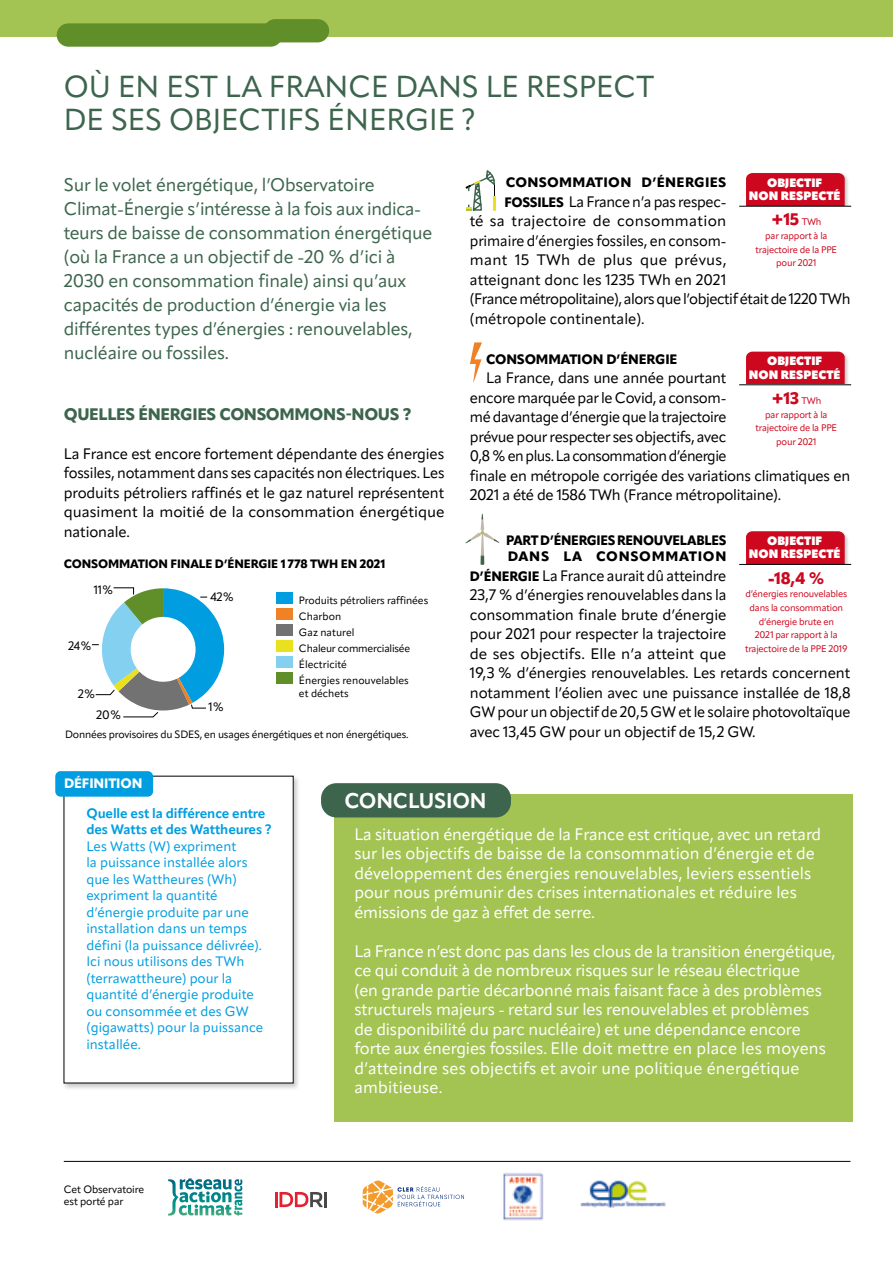
<style>
.page{position:relative;width:893px;height:1263px;background:#fff}
.page>*{position:absolute;margin:0;border:0;box-sizing:border-box;transform-origin:0 0}
.t1{font:171.15px "Chartwell Pies";color:#009ee0}
.t2{font:30px/33px "Apparat";color:#3d654d}
.t3{font:700 21px "Apparat";letter-spacing:-.01em;color:#fff}
.t4{font:18px/24px "Apparat";letter-spacing:-.01em;color:#3d654d}
.t5{font:16.5px/19.5px "Apparat";letter-spacing:-.01em;color:#fff}
.t6{font:800 16.5px "Apparat";letter-spacing:-.02em;color:#3d654d}
.t7{font:800 16.5px "Apparat";color:#cd071e}
.t8{font:15px/19.5px "Apparat";letter-spacing:-.015em;color:#000}
.t9{font:13.5px/16.5px "Apparat";color:#009ee0}
.t10{font:800 13.5px/16.5px "Apparat";letter-spacing:-.01em;color:#000}
.t11{font:700 13.5px/16.5px "Apparat";letter-spacing:-.01em;color:#009ee0}
.t12{font:800 13.5px "Apparat";letter-spacing:.02em;color:#000}
.t13{font:800 13.5px "Apparat";letter-spacing:-.01em;color:#fff}
.t14{font:800 12px/13.5px "Apparat";color:#fff;text-align:center}
.t15{font:800 12px "Apparat";letter-spacing:-.01em;color:#000}
.t16{font:12px "Apparat";letter-spacing:-.015em;color:#000}
.t17{font:10.5px/16px "Apparat";letter-spacing:-.01em;color:#000}
.t18{font:9.45px/13.6px "Apparat";letter-spacing:-.02em;color:#cd071e;text-align:center}
.s1{color:#737272}
.s2{color:#84d0f0}
.s3{color:#608e29}
.s4{color:#fff}
.s5{font-weight:800;font-size:13.5px}
.s6{font-weight:800;font-size:18px}
.s7{font-weight:800;font-size:16.5px}
.s8{font-size:18px}
</style>
<div class="page">
<div style="left:0;top:0;width:893px;height:36px;background:#a3c452"></div>
<div style="left:57px;top:23px;width:225px;height:24px;background:#608e29;border-radius:12px"></div>
<div style="left:264px;top:19px;width:65px;height:23px;background:#608e29;border-radius:12px"></div>
<svg style="left:470px;top:342px;width:12px;height:41px"></svg>
<svg style="left:466px;top:514px;width:33px;height:51px"></svg>
<svg style="left:465px;top:170px;width:31px;height:41px"></svg>
<svg style="left:363px;top:1180px;width:101px;height:33px"></svg>
<svg style="left:168px;top:1178px;width:74px;height:37px"></svg>
<img style="left:503px;top:1173px;width:41px;height:47px">
<img style="left:580px;top:1180px;width:86px;height:28px">
<div style="left:63px;top:775px;width:237px;height:315px;background:#000;opacity:.21"></div>
<div style="left:64px;top:776px;width:229px;height:307px;background:#fff"></div>
<div style="left:55px;top:771px;width:98px;height:26px;background:#009ee0;border-radius:5px"></div>
<div style="left:746px;top:351px;width:103px;height:42px;background:#000;opacity:.21"></div>
<div style="left:746px;top:352px;width:99px;height:37px;background:#cd071e;border-radius:6px"></div>
<div style="left:743px;top:384px;width:106px;height:67px;background:#fff"></div>
<hr style="left:739px;top:384px;width:112px;height:1px;background:#000">
<div style="left:746px;top:173px;width:103px;height:42px;background:#000;opacity:.21"></div>
<div style="left:746px;top:173px;width:99px;height:38px;background:#cd071e;border-radius:6px"></div>
<div style="left:743px;top:206px;width:106px;height:66px;background:#fff"></div>
<hr style="left:739px;top:206px;width:112px;height:1px;background:#000">
<div style="left:746px;top:531px;width:103px;height:42px;background:#000;opacity:.21"></div>
<div style="left:746px;top:531px;width:99px;height:38px;background:#cd071e;border-radius:6px"></div>
<div style="left:743px;top:564px;width:106px;height:96px;background:#fff"></div>
<hr style="left:739px;top:564px;width:112px;height:1px;background:#000">
<svg style="left:95px;top:689px;width:20px;height:6px"></svg>
<svg style="left:191px;top:704px;width:15px;height:4px"></svg>
<svg style="left:123px;top:712px;width:35px;height:5px"></svg>
<svg style="left:113px;top:587px;width:21px;height:8px"></svg>
<div style="left:276px;top:592px;width:17px;height:12px;background:#009ee0"></div>
<div style="left:276px;top:608px;width:17px;height:12px;background:#ef8227"></div>
<div style="left:276px;top:624px;width:17px;height:12px;background:#737272"></div>
<div style="left:276px;top:640px;width:17px;height:12px;background:#e9e11f"></div>
<div style="left:276px;top:656px;width:17px;height:12px;background:#84d0f0"></div>
<div style="left:276px;top:672px;width:17px;height:12px;background:#608e29"></div>
<div style="left:334px;top:794px;width:519px;height:328px;background:#a3c452"></div>
<div style="left:321px;top:783px;width:190px;height:34px;background:#3d654d;border-radius:15px"></div>
<hr style="left:64px;top:1161px;width:786px;height:1px;background:#000">
<svg style="left:275px;top:1192px;width:52px;height:15px"></svg>
<h2 class="t2" style="left:64px;top:70px;width:592px">OÙ EN EST LA FRANCE DANS LE RESPECT<br>DE SES OBJECTIFS ÉNERGIE ?</h2>
<p class="t4" style="left:64px;top:173px;width:370px">Sur le volet énergétique, l’Observatoire Climat-Énergie s’intéresse à la fois aux indica&shy;teurs de baisse de consommation énergétique (où la France a un objectif de -20 % d’ici à 2030 en consommation finale) ainsi qu’aux capacités de production d’énergie via les différentes types d’énergies : renouvelables, nucléaire ou fossiles.</p>
<p class="t6" style="left:64px;top:404px;width:349px">QUELLES ÉNERGIES CONSOMMONS-NOUS ?</p>
<p class="t8" style="left:64px;top:444px;width:382px;text-align:justify">La France est encore fortement dépendante des énergies fossiles, notamment dans ses capacités non électriques. Les produits pétroliers raffinés et le gaz naturel représentent quasiment la moitié de la consommation énergétique nationale.</p>
<p class="t15" style="left:64px;top:557px;width:323px">CONSOMMATION FINALE D’ÉNERGIE 1 778 TWH EN 2021</p>
<p class="t17" style="left:299px;top:592px;width:131px">Produits pétroliers raffinées<br>Charbon<br>Gaz naturel<br>Chaleur commercialisée<br>Électricité<br>Énergies renouvelables</p>
<p class="t17" style="left:299px;top:685px;width:51px">et déchets</p>
<p class="t16" style="left:94px;top:582px;width:22px">11%</p>
<h1 class="t1" style="left:94px;top:544px;width:272px">42<span class="s1">0</span><span class="s2">24</span><span class="s3">11</span><span class="s4">+A</span></h1>
<p class="t16" style="left:210px;top:590px;width:25px">42%</p>
<p class="t16" style="left:68px;top:639px;width:25px">24%</p>
<p class="t16" style="left:78px;top:687px;width:19px">2%</p>
<p class="t16" style="left:209px;top:700px;width:17px">1%</p>
<p class="t16" style="left:96px;top:707px;width:27px">20%</p>
<p class="t17" style="left:65px;top:726px;width:345px">Données provisoires du SDES, en usages énergétiques et non énergétiques.</p>
<p class="t12" style="left:506px;top:174px;width:222px">CONSOMMATION D’ÉNERGIES</p>
<p class="t8" style="left:470px;top:192px;width:382px;text-indent:35px"><span class="s5">FOSSILES</span> La France n’a pas respec-<br>té sa trajectoire de consommation<br>primaire d’énergies fossiles, en consom-<br>mant 15 TWh de plus que prévus,<br>atteignant donc les 1235 TWh en 2021<br>(France métropolitaine), alors que l’objectif était de 1220 TWh (métropole continentale).</p>
<p class="t14" style="left:749px;top:176px;width:93px">OBJECTIF<br>NON RESPECTÉ</p>
<p class="t18" style="left:755px;top:215px;width:83px"><span class="s6">+</span><span class="s7">15</span> TWh<br>par rapport à la trajectoire de la PPE pour 2021</p>
<p class="t10" style="left:486px;top:351px;width:193px">CONSOMMATION D’ÉNERGIE</p>
<p class="t8" style="left:470px;top:368px;width:382px;text-indent:16px">La France, dans une année pourtant<br>encore marquée par le Covid, a consom-<br>mé davantage d’énergie que la trajectoire<br>prévue pour respecter ses objectifs, avec<br>0,8 % en plus. La consommation d’énergie<br>finale en métropole corrigée des variations climatiques en 2021 a été de 1586 TWh (France métropolitaine).</p>
<p class="t10" style="left:506px;top:532px;width:222px">PART D’ÉNERGIES RENOUVELABLES<br>DANS LA CONSOMMATION</p>
<p class="t8" style="left:470px;top:566px;width:382px"><span class="s5">D’ÉNERGIE</span> La France aurait dû atteindre<br>23,7 % d’énergies renouvelables dans la<br>consommation finale brute d’énergie<br>pour 2021 pour respecter la trajectoire<br>de ses objectifs. Elle n’a atteint que<br>19,3 % d’énergies renouvelables. Les retards concernent notamment l’éolien avec une puissance installée de 18,8<br>GW pour un objectif de 20,5 GW et le solaire photovoltaïque avec 13,45 GW pour un objectif de 15,2 GW.</p>
<p class="t14" style="left:749px;top:354px;width:93px">OBJECTIF<br>NON RESPECTÉ</p>
<p class="t18" style="left:755px;top:394px;width:83px"><span class="s6">+</span><span class="s7">13</span> TWh<br>par rapport à la trajectoire de la PPE pour 2021</p>
<p class="t14" style="left:749px;top:534px;width:93px">OBJECTIF<br>NON RESPECTÉ</p>
<p class="t7" style="left:768px;top:568px;width:58px"><span class="s8">-</span>18,4 %</p>
<p class="t18" style="left:745px;top:587px;width:103px">d’énergies renouvelables dans la consommation d’énergie brute en<br>2021 par rapport à la</p>
<p class="t18" style="left:745px;top:642px;width:104px">trajectoire de la PPE 2019</p>
<p class="t13" style="left:64px;top:774px;width:80px">DÉFINITION</p>
<p class="t11" style="left:86px;top:805px;width:187px">Quelle est la différence entre des Watts et des Wattheures ?</p>
<p class="t9" style="left:86px;top:838px;width:178px">Les Watts (W) expriment<br>la puissance installée alors que les Wattheures (Wh) expriment la quantité d’énergie produite par une installation dans un temps défini (la puissance délivrée).<br>Ici nous utilisons des TWh (terrawattheure) pour la quantité d’énergie produite ou consommée et des GW (gigawatts) pour la puissance installée.</p>
<p class="t17" style="left:64px;top:1183px;width:82px;line-height:12px">Cet Observatoire est porté par</p>
<h3 class="t3" style="left:345px;top:788px;width:143px">CONCLUSION</h3>
<p class="t5" style="left:354px;top:824px;width:468px">La situation énergétique de la France est critique, avec un retard sur les objectifs de baisse de la consommation d’énergie et de développement des énergies renouvelables, leviers essentiels pour nous prémunir des crises internationales et réduire les émissions de gaz à effet de serre.</p>
<p class="t5" style="left:354px;top:941px;width:483px">La France n’est donc pas dans les clous de la transition énergétique, ce qui conduit à de nombreux risques sur le réseau électrique<br>(en grande partie décarbonné mais faisant face à des problèmes structurels majeurs - retard sur les renouvelables et problèmes<br>de disponibilité du parc nucléaire) et une dépendance encore forte aux énergies fossiles. Elle doit mettre en place les moyens d’atteindre ses objectifs et avoir une politique énergétique ambitieuse.</p>
</div>
